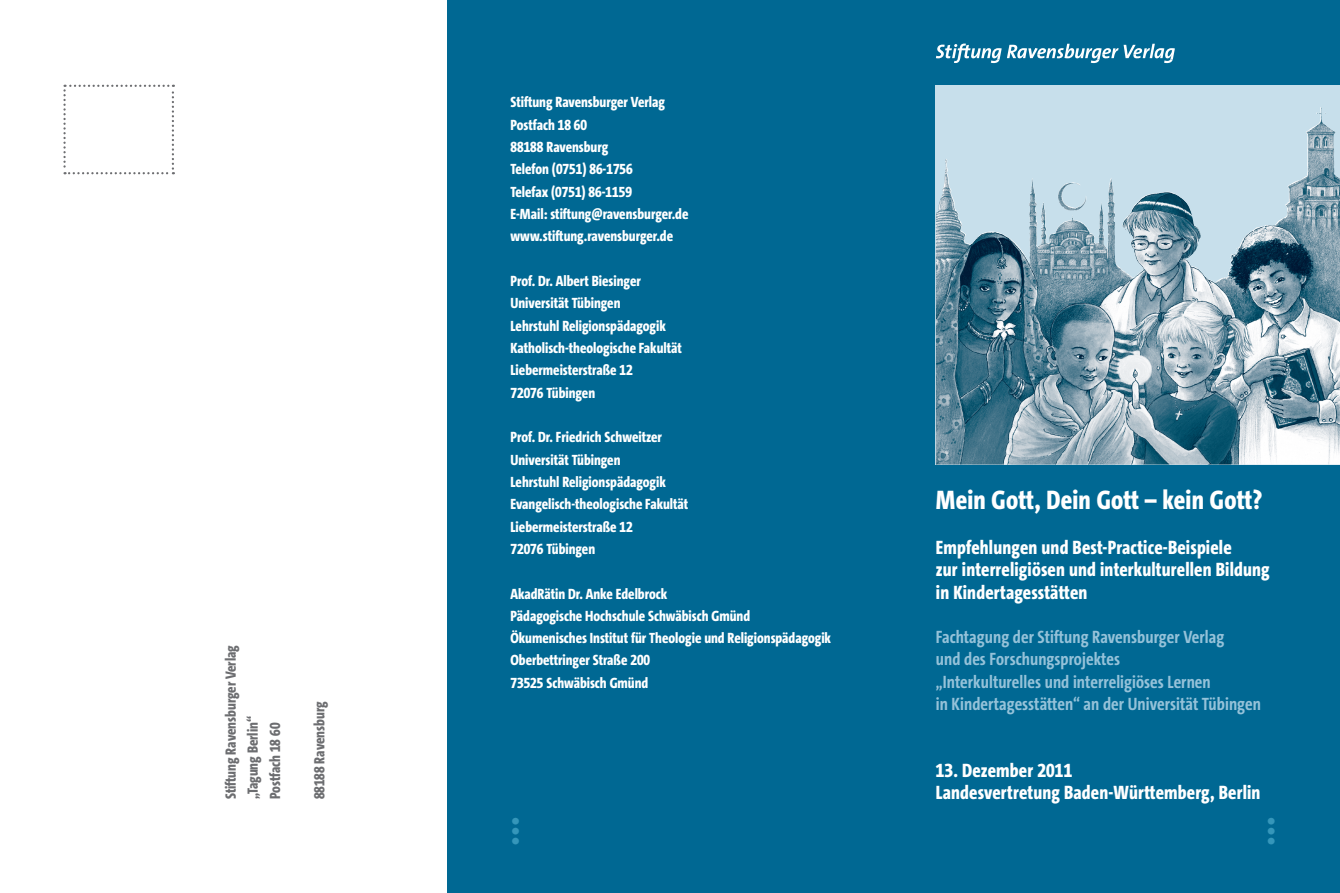
<style>
.page{position:relative;width:1340px;height:893px;background:#fff}
.page>*{position:absolute;margin:0;border:0;box-sizing:border-box;transform-origin:0 0}
.Lauftext{font:36px "The Sans Extra Bold Expert";color:#3596ba}
.Headline{font:800 27px "The Sans Cd TF8";letter-spacing:.01em;color:#fff}
.Headline-2{font:800 19.5px/22.4px "The Sans Cd TF8";letter-spacing:.01em;color:#fff}
.Subhead{font:700 18px/22.4px "The Sans Cd TF7";letter-spacing:.005em;color:#95c2d9}
.Lauftext-2{font:800 15px "The Sans Cd TF8";color:#fff}
.Lauftext-3{font:800 15px "The Sans Cd TF8";color:#6c6d70}
</style>
<div class="page">
<div style="left:446px;top:0;width:468px;height:893px;background:#006893"></div>
<div style="left:893px;top:0;width:446px;height:893px;background:#006893"></div>
<svg style="left:935px;top:85px;width:404px;height:380px;background:#8eacba"></svg>
<img style="left:1120px;top:107px;width:200px;height:175px">
<svg style="left:936px;top:44px;width:238px;height:19px"></svg>
<svg style="left:63px;top:85px;width:111px;height:89px"></svg>
<p class="Lauftext-3" style="left:223px;top:799px;width:156px;rotate:-90deg">Stiftung Ravensburger Verlag</p>
<p class="Lauftext-3" style="left:245px;top:799px;width:85px;rotate:-90deg">„Tagung Berlin“</p>
<p class="Lauftext-3" style="left:267px;top:799px;width:78px;rotate:-90deg">Postfach 18 60</p>
<p class="Lauftext-3" style="left:311px;top:799px;width:99px;rotate:-90deg">88188 Ravensburg</p>
<p class="Lauftext-2" style="left:510px;top:95px;width:156px">Stiftung Ravensburger Verlag</p>
<p class="Lauftext-2" style="left:510px;top:117px;width:78px">Postfach 18 60</p>
<p class="Lauftext-2" style="left:510px;top:139px;width:99px">88188 Ravensburg</p>
<p class="Lauftext-2" style="left:510px;top:162px;width:124px">Telefon (0751) 86-1756</p>
<p class="Lauftext-2" style="left:510px;top:184px;width:123px">Telefax (0751) 86-1159</p>
<p class="Lauftext-2" style="left:510px;top:206px;width:179px">E-Mail: stiftung@ravensburger.de</p>
<p class="Lauftext-2" style="left:510px;top:228px;width:164px">www.stiftung.ravensburger.de</p>
<p class="Lauftext-2" style="left:510px;top:273px;width:132px">Prof. Dr. Albert Biesinger</p>
<p class="Lauftext-2" style="left:510px;top:295px;width:112px">Universität Tübingen</p>
<p class="Lauftext-2" style="left:510px;top:318px;width:157px">Lehrstuhl Religionspädagogik</p>
<p class="Lauftext-2" style="left:510px;top:340px;width:173px">Katholisch-theologische Fakultät</p>
<p class="Lauftext-2" style="left:510px;top:362px;width:124px">Liebermeisterstraße 12</p>
<p class="Lauftext-2" style="left:510px;top:385px;width:86px">72076 Tübingen</p>
<p class="Lauftext-2" style="left:510px;top:429px;width:153px">Prof. Dr. Friedrich Schweitzer</p>
<p class="Lauftext-2" style="left:510px;top:452px;width:112px">Universität Tübingen</p>
<p class="Lauftext-2" style="left:510px;top:474px;width:157px">Lehrstuhl Religionspädagogik</p>
<p class="Lauftext-2" style="left:510px;top:496px;width:179px">Evangelisch-theologische Fakultät</p>
<p class="Lauftext-2" style="left:510px;top:519px;width:124px">Liebermeisterstraße 12</p>
<p class="Lauftext-2" style="left:510px;top:541px;width:86px">72076 Tübingen</p>
<p class="Lauftext-2" style="left:510px;top:586px;width:158px">AkadRätin Dr. Anke Edelbrock</p>
<p class="Lauftext-2" style="left:510px;top:608px;width:241px">Pädagogische Hochschule Schwäbisch Gmünd</p>
<p class="Lauftext-2" style="left:510px;top:630px;width:322px">Ökumenisches Institut für Theologie und Religionspädagogik</p>
<p class="Lauftext-2" style="left:510px;top:653px;width:141px">Oberbettringer Straße 200</p>
<p class="Lauftext-2" style="left:510px;top:675px;width:139px">73525 Schwäbisch Gmünd</p>
<p class="Lauftext" style="left:510px;top:802px;width:12px">Ä</p>
<p class="Headline" style="left:935px;top:486px;width:328px">Mein Gott, Dein Gott – kein Gott?</p>
<p class="Headline-2" style="left:935px;top:537px;width:335px">Empfehlungen und Best-Practice-Beispiele<br>zur interreligiösen und interkulturellen Bildung in Kindertagesstätten</p>
<p class="Subhead" style="left:935px;top:627px;width:290px">Fachtagung der Stiftung Ravensburger Verlag</p>
<p class="Subhead" style="left:935px;top:649px;width:186px">und des Forschungsprojektes</p>
<p class="Subhead" style="left:935px;top:671px;width:326px">„Interkulturelles und interreligiöses Lernen<br>in Kindertagesstätten“ an der Universität Tübingen</p>
<p class="Headline-2" style="left:935px;top:760px;width:138px">13. Dezember 2011</p>
<p class="Headline-2" style="left:935px;top:782px;width:326px">Landesvertretung Baden-Württemberg, Berlin</p>
<p class="Lauftext" style="left:1266px;top:802px;width:12px">Ä</p>
</div>
